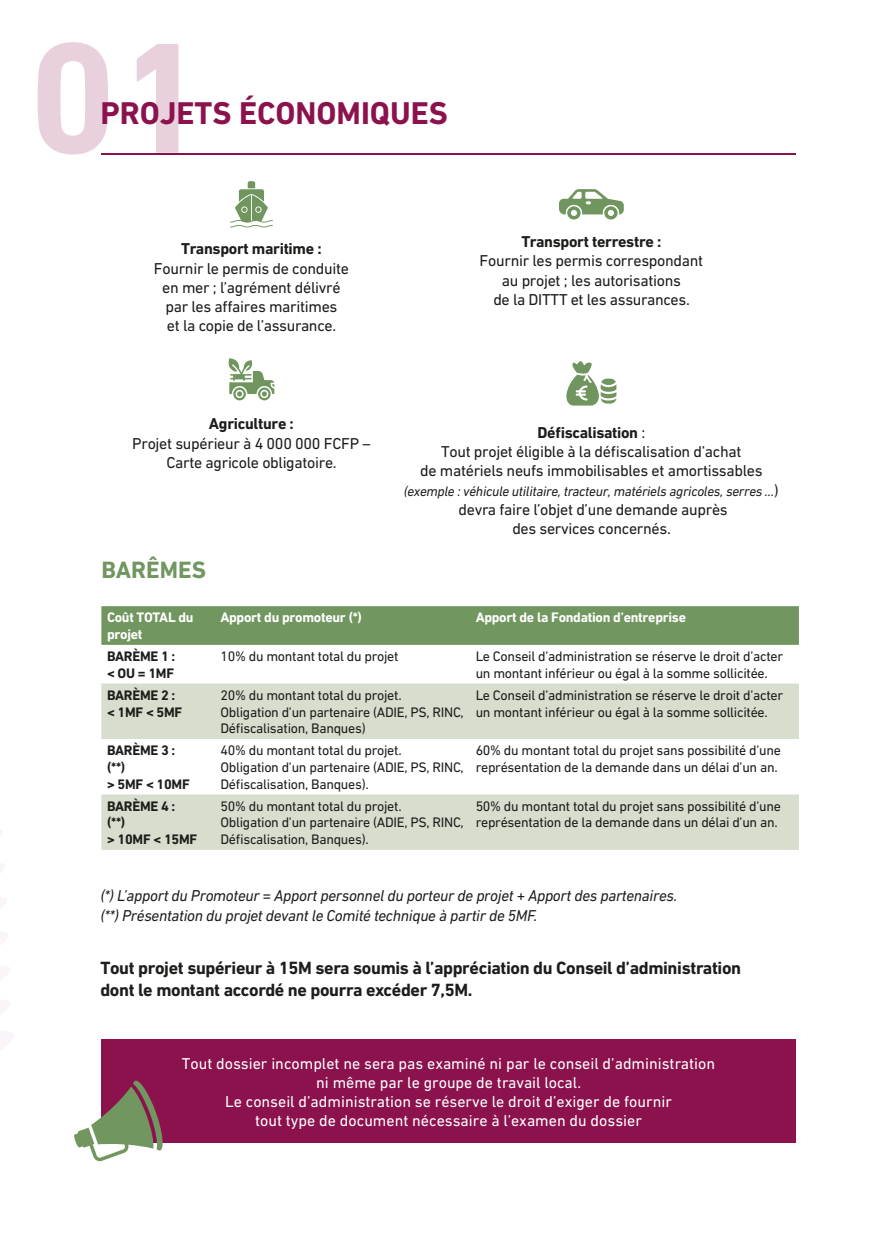
<style>
.page{position:relative;width:896px;height:1248px;background:#fff}
.page>*{position:absolute;margin:0;border:0;box-sizing:border-box;transform-origin:0 0}
.t1{font:700 160px "DIN Next CYR";color:#8c124e}
.t2{font:700 32px "DIN Next CYR";color:#8c124e}
.t3{font:700 24px "DIN Next CYR";color:#719660}
.t4{font:700 18px "DIN Next CYR";letter-spacing:-.02em;color:#1d1d1b}
.t5{font:16px "DIN Next CYR";letter-spacing:-.02em;color:#1d1d1b}
.t6{font:16px "DIN Next CYR";color:#fff}
.t7{font:italic 16px "DIN Next CYR";letter-spacing:-.02em;color:#1d1d1b}
.t8{font:700 16px "DIN Next CYR";letter-spacing:-.02em;color:#1d1d1b}
.t9{font:14px/16.8px "DIN Next CYR";letter-spacing:-.02em;color:#1d1d1b}
.t10{font:700 14px "DIN Next CYR";letter-spacing:-.02em;color:#1d1d1b}
.t11{font:700 14px/16.8px "DIN Next CYR";letter-spacing:-.02em;color:#fff}
.t12{font:italic 14px "DIN Next CYR";letter-spacing:-.02em;color:#1d1d1b}
.s1{font-weight:400}
.s2{font-style:normal;font-size:16px}
</style>
<div class="page">
<hr style="left:101px;top:153px;width:694px;height:1px;background:#8c124e">
<div style="left:101px;top:1039px;width:694px;height:104px;background:#8c124e"></div>
<div style="left:101px;top:606px;width:698px;height:38px;background:#719660"></div>
<svg style="left:101px;top:683px;width:698px;height:166px;fill:#d7dece"></svg>
<svg style="left:230px;top:181px;width:43px;height:47px"></svg>
<svg style="left:559px;top:189px;width:65px;height:30px"></svg>
<svg style="left:228px;top:358px;width:46px;height:42px"></svg>
<svg style="left:566px;top:361px;width:50px;height:44px"></svg>
<svg style="left:74px;top:1080px;width:89px;height:81px"></svg>
<h1 class="t1" style="left:28px;top:5px;width:179px">01</h1>
<p class="t2" style="left:100px;top:95px;width:349px">PROJETS ÉCONOMIQUES</p>
<p class="t8" style="left:181px;top:239px;width:142px">Transport maritime :</p>
<p class="t5" style="left:154px;top:259px;width:197px">Fournir le permis de conduite</p>
<p class="t5" style="left:162px;top:278px;width:180px">en mer ; l’agrément délivré</p>
<p class="t5" style="left:165px;top:297px;width:174px">par les affaires maritimes</p>
<p class="t5" style="left:167px;top:316px;width:171px">et la copie de l’assurance.</p>
<p class="t8" style="left:521px;top:232px;width:142px">Transport terrestre :</p>
<p class="t5" style="left:479px;top:252px;width:225px">Fournir les permis correspondant</p>
<p class="t5" style="left:502px;top:271px;width:181px">au projet ; les autorisations</p>
<p class="t5" style="left:493px;top:290px;width:198px">de la DITTT et les assurances.</p>
<p class="t8" style="left:209px;top:414px;width:86px">Agriculture :</p>
<p class="t5" style="left:132px;top:434px;width:240px">Projet supérieur à 4 000 000 FCFP –</p>
<p class="t5" style="left:166px;top:453px;width:172px">Carte agricole obligatoire.</p>
<p class="t3" style="left:101px;top:555px;width:106px">BARÊMES</p>
<p class="t8" style="left:537px;top:423px;width:109px">Défiscalisation <span class="s1">:</span></p>
<p class="t5" style="left:441px;top:442px;width:302px">Tout projet éligible à la défiscalisation d’achat</p>
<p class="t5" style="left:420px;top:461px;width:344px">de matériels neufs immobilisables et amortissables</p>
<p class="t12" style="left:404px;top:482px;width:376px">(exemple : véhicule utilitaire, tracteur, matériels agricoles, serres …<span class="s2">)</span></p>
<p class="t5" style="left:458px;top:500px;width:271px">devra faire l’objet d’une demande auprès</p>
<p class="t5" style="left:512px;top:519px;width:160px">des services concernés.</p>
<p class="t11" style="left:107px;top:609px;width:88px">Coût TOTAL du projet</p>
<p class="t11" style="left:220px;top:609px;width:143px">Apport du promoteur (*)</p>
<p class="t11" style="left:476px;top:609px;width:212px">Apport de la Fondation d’entreprise</p>
<p class="t10" style="left:107px;top:648px;width:70px">BARÈME 1 :</p>
<p class="t10" style="left:107px;top:664px;width:69px">&lt; OU = 1MF</p>
<p class="t9" style="left:220px;top:647px;width:180px">10% du montant total du projet</p>
<p class="t9" style="left:476px;top:647px;width:309px">Le Conseil d’administration se réserve le droit d’acter un montant inférieur ou égal à la somme sollicitée.</p>
<p class="t10" style="left:107px;top:686px;width:70px">BARÈME 2 :</p>
<p class="t10" style="left:107px;top:703px;width:77px">&lt; 1MF &lt; 5MF</p>
<p class="t10" style="left:107px;top:742px;width:70px">BARÈME 3 :</p>
<p class="t10" style="left:107px;top:759px;width:20px">(**)</p>
<p class="t10" style="left:107px;top:775px;width:84px">&gt; 5MF &lt; 10MF</p>
<p class="t10" style="left:107px;top:797px;width:70px">BARÈME 4 :</p>
<p class="t10" style="left:107px;top:814px;width:20px">(**)</p>
<p class="t10" style="left:107px;top:831px;width:92px">&gt; 10MF &lt; 15MF</p>
<p class="t9" style="left:220px;top:686px;width:183px">20% du montant total du projet.</p>
<p class="t9" style="left:220px;top:703px;width:245px">Obligation d’un partenaire (ADIE, PS, RINC,<br>Défiscalisation, Banques)</p>
<p class="t9" style="left:220px;top:741px;width:183px">40% du montant total du projet.</p>
<p class="t9" style="left:220px;top:758px;width:245px">Obligation d’un partenaire (ADIE, PS, RINC,<br>Défiscalisation, Banques).</p>
<p class="t9" style="left:220px;top:797px;width:183px">50% du montant total du projet.</p>
<p class="t9" style="left:220px;top:814px;width:245px">Obligation d’un partenaire (ADIE, PS, RINC,<br>Défiscalisation, Banques).</p>
<p class="t9" style="left:476px;top:686px;width:309px">Le Conseil d’administration se réserve le droit d’acter un montant inférieur ou égal à la somme sollicitée.</p>
<p class="t9" style="left:476px;top:741px;width:307px">60% du montant total du projet sans possibilité d’une représentation de la demande dans un délai d’un an.</p>
<p class="t9" style="left:476px;top:797px;width:307px">50% du montant total du projet sans possibilité d’une représentation de la demande dans un délai d’un an.</p>
<p class="t7" style="left:100px;top:886px;width:578px">(*) L’apport du Promoteur = Apport personnel du porteur de projet + Apport des partenaires.</p>
<p class="t7" style="left:100px;top:905px;width:438px">(**) Présentation du projet devant le Comité technique à partir de 5MF.</p>
<p class="t4" style="left:100px;top:957px;width:642px">Tout projet supérieur à 15M sera soumis à l’appréciation du Conseil d’administration</p>
<p class="t4" style="left:100px;top:979px;width:374px">dont le montant accordé ne pourra excéder 7,5M.</p>
<p class="t6" style="left:182px;top:1053px;width:535px">Tout dossier incomplet ne sera pas examiné ni par le conseil d’administration</p>
<p class="t6" style="left:316px;top:1072px;width:266px">ni même par le groupe de travail local.</p>
<p class="t6" style="left:225px;top:1092px;width:448px">Le conseil d’administration se réserve le droit d’exiger de fournir</p>
<p class="t6" style="left:255px;top:1111px;width:388px">tout type de document nécessaire à l’examen du dossier</p>
</div>
